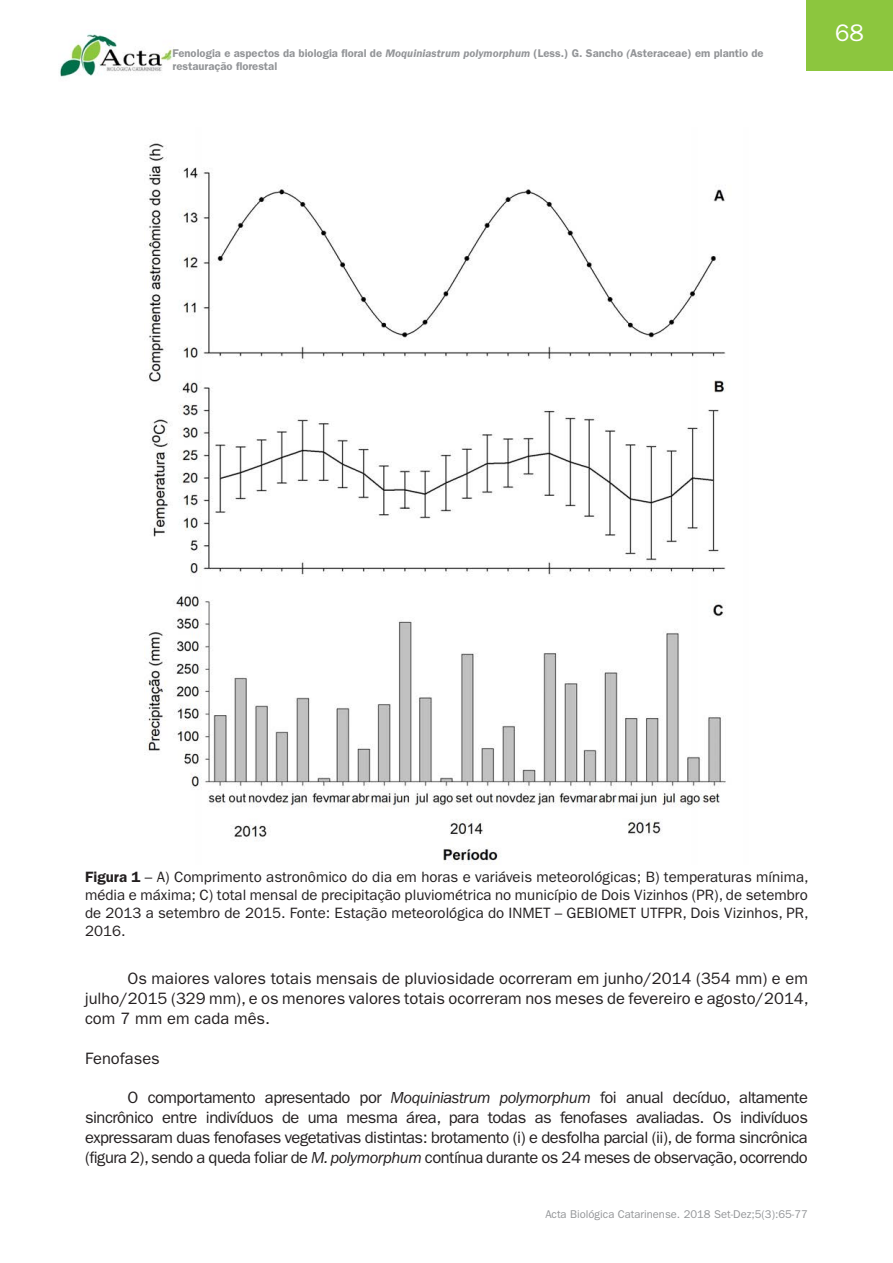
<style>
.page{position:relative;width:893px;height:1263px;background:#fff}
.page>*{position:absolute;margin:0;border:0;box-sizing:border-box;transform-origin:0 0}
.t1{font:24px "ITC Franklin Gothic Std";color:#fff}
.ACTA_subsubtitulo{font:16.5px/19.8px "ITC Franklin Gothic Std";color:#231f20;text-align:justify}
.ACTA_tabelas_e_figur{font:15px/18px "ITC Franklin Gothic Std";color:#231f20;text-align:justify}
.t2{font:600 11.25px/13.5px "ITC Franklin Gothic Std";color:#939598}
.t3{font:11.25px "ITC Franklin Gothic Std";color:#939598}
.s1{font-style:italic}
.s2{font-weight:600}
</style>
<div class="page">
<img style="left:59px;top:33px;width:115px;height:45px">
<div style="left:806px;top:0;width:87px;height:71px;background:#8cc63e"></div>
<img style="left:145px;top:143px;width:581px;height:721px">
<p class="t2" style="left:173px;top:46px;width:593px">Fenologia e aspectos da biologia floral de <span class="s1">Moquiniastrum polymorphum</span> (Less.) G. Sancho <span class="s1">(</span>Asteraceae) em plantio de restauração florestal</p>
<h1 class="t1" style="left:835px;top:19px;width:30px">68</h1>
<p class="ACTA_tabelas_e_figur" style="left:85px;top:868px;width:725px"><span class="s2">Figura 1</span> – A) Comprimento astronômico do dia em horas e variáveis meteorológicas; B) temperaturas mínima, média e máxima; C) total mensal de precipitação pluviométrica no município de Dois Vizinhos (PR), de setembro de 2013 a setembro de 2015. Fonte: Estação meteorológica do INMET – GEBIOMET UTFPR, Dois Vizinhos, PR, 2016.</p>
<p class="ACTA_subsubtitulo" style="left:85px;top:969px;width:725px;text-indent:43px">Os maiores valores totais mensais de pluviosidade ocorreram em junho/2014 (354 mm) e em julho/2015 (329 mm), e os menores valores totais ocorreram nos meses de fevereiro e agosto/2014, com 7 mm em cada mês.</p>
<p class="ACTA_subsubtitulo" style="left:85px;top:1048px;width:76px">Fenofases</p>
<p class="ACTA_subsubtitulo" style="left:85px;top:1088px;width:724px;text-indent:43px">O comportamento apresentado por <span class="s1">Moquiniastrum polymorphum</span> foi anual decíduo, altamente sincrônico entre indivíduos de uma mesma área, para todas as fenofases avaliadas. Os indivíduos expressaram duas fenofases vegetativas distintas: brotamento (i) e desfolha parcial (ii), de forma sincrônica (figura 2), sendo a queda foliar de <span class="s1">M. polymorphum</span> contínua durante os 24 meses de observação, ocorrendo</p>
<p class="t3" style="left:545px;top:1207px;width:264px">Acta Biológica Catarinense. 2018 Set-Dez;5(3):65-77</p>
</div>
